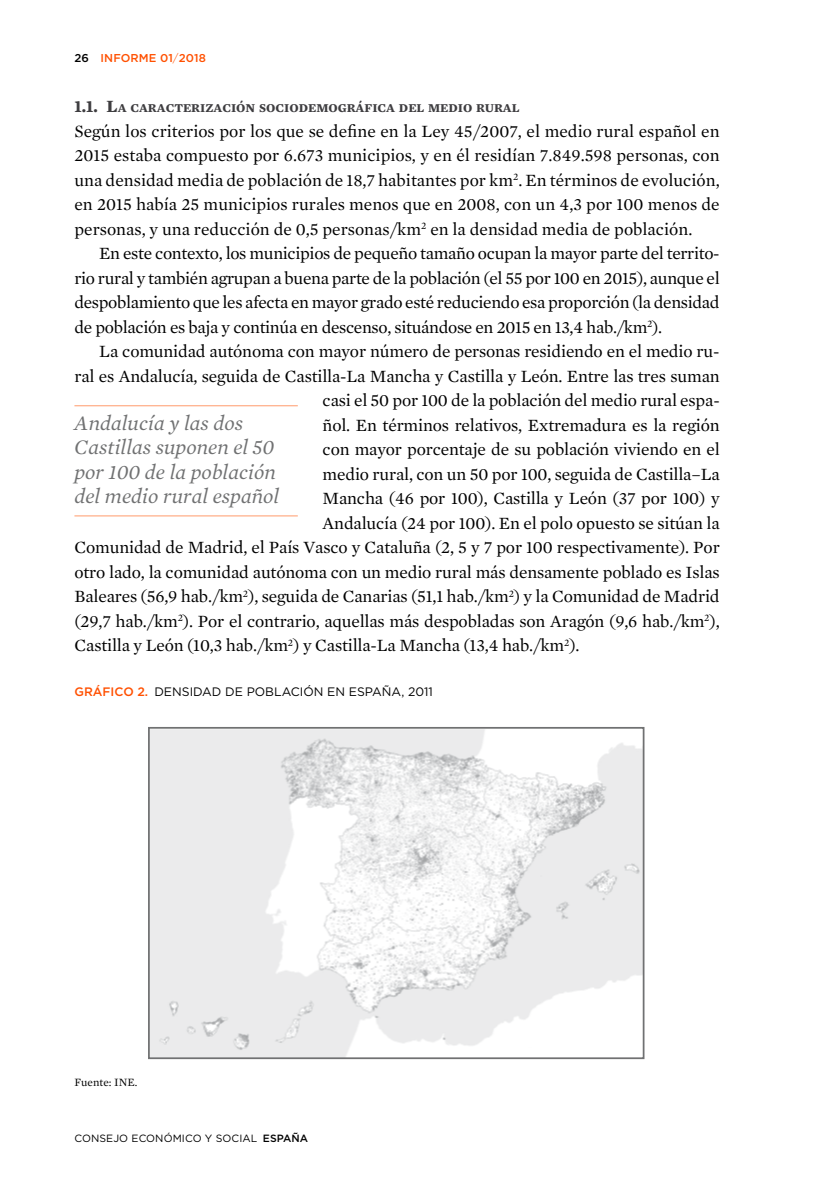
<style>
.page{position:relative;width:819px;height:1191px;background:#fff}
.page>*{position:absolute;margin:0;border:0;box-sizing:border-box;transform-origin:0 0}
.t1{font:italic 21px/24.5px "Mercury Text G1";color:#707172}
.t2{font:17.5px/24.5px "Mercury Text G1";letter-spacing:-.01em;color:#000;text-align:justify}
.t3{font:700 12.25px "Mercury Text G1";color:#3e3d40}
.t4{font:12.25px "Gotham";color:#000}
.t5{font:500 12.25px "Gotham";color:#ff5000}
.t6{font:500 11.38px "Gotham";letter-spacing:.01em;color:#ff5000}
.t7{font:11.38px "Mercury Text G1";color:#000}
.t8{font:10.5px "Gotham";letter-spacing:.01em;color:#000}
.s1{color:#000}
.s2{font-weight:300}
.s3{font-size:17.5px}
.s4{font-weight:500;color:#ff5000}
.s5{font-weight:500}
</style>
<div class="page">
<img style="left:151px;top:730px;width:490px;height:326px">
<div style="left:148px;top:727px;width:496px;height:332px;border:2px solid #707172"></div>
<hr style="left:74px;top:405px;width:224px;height:1px;background:#ff9a6b">
<hr style="left:74px;top:515px;width:224px;height:1px;background:#ff9a6b">
<p class="t6" style="left:74px;top:50px;width:133px"><span class="s1">26</span> INFORME 01<span class="s2">/</span>2018</p>
<p class="t3" style="left:74px;top:101px;width:446px"><span class="s3">1.1. L</span>A CARACTERIZACIÓN SOCIODEMOGRÁFICA DEL MEDIO RURAL</p>
<p class="t2" style="left:74px;top:119px;width:646px">Según los criterios por los que se define en la Ley 45/2007, el medio rural español en 2015 estaba compuesto por 6.673 municipios, y en él residían 7.849.598 personas, con una densidad media de población de 18,7 habitantes por km<sup>2</sup>. En términos de evolución, en 2015 había 25 municipios rurales menos que en 2008, con un 4,3 por 100 menos de personas, y una reducción de 0,5 personas/km<sup>2</sup> en la densidad media de población.</p>
<p class="t2" style="left:74px;top:241px;width:646px;text-indent:25px">En este contexto, los municipios de pequeño tamaño ocupan la mayor parte del territo&shy;rio rural y también agrupan a buena parte de la población (el 55 por 100 en 2015), aunque el despoblamiento que les afecta en mayor grado esté reduciendo esa proporción (la densidad de población es baja y continúa en descenso, situándose en 2015 en 13,4 hab./km<sup>2</sup>).</p>
<p class="t2" style="left:99px;top:339px;width:622px">La comunidad autónoma con mayor número de personas residiendo en el medio ru-</p>
<p class="t2" style="left:74px;top:364px;width:646px">ral es Andalucía, seguida de Castilla-La Mancha y Castilla y León. Entre las tres suman</p>
<p class="t2" style="left:322px;top:388px;width:398px">casi el 50 por 100 de la población del medio rural espa-</p>
<p class="t2" style="left:322px;top:413px;width:398px">ñol. En términos relativos, Extremadura es la región</p>
<p class="t2" style="left:322px;top:437px;width:398px">con mayor porcentaje de su población viviendo en el</p>
<p class="t2" style="left:322px;top:462px;width:398px">medio rural, con un 50 por 100, seguida de Castilla–La</p>
<p class="t2" style="left:322px;top:486px;width:398px">Mancha (46 por 100), Castilla y León (37 por 100) y</p>
<p class="t2" style="left:322px;top:511px;width:398px">Andalucía (24 por 100). En el polo opuesto se sitúan la</p>
<p class="t2" style="left:74px;top:535px;width:646px">Comunidad de Madrid, el País Vasco y Cataluña (2, 5 y 7 por 100 respectivamente). Por</p>
<p class="t2" style="left:74px;top:560px;width:646px">otro lado, la comunidad autónoma con un medio rural más densamente poblado es Islas</p>
<p class="t2" style="left:74px;top:584px;width:646px">Baleares (56,9 hab./km<sup>2</sup>), seguida de Canarias (51,1 hab./km<sup>2</sup>) y la Comunidad de Madrid</p>
<p class="t2" style="left:74px;top:609px;width:646px">(29,7 hab./km<sup>2</sup>). Por el contrario, aquellas más despobladas son Aragón (9,6 hab./km<sup>2</sup>),</p>
<p class="t2" style="left:74px;top:633px;width:506px">Castilla y León (10,3 hab./km<sup>2</sup>) y Castilla-La Mancha (13,4 hab./km<sup>2</sup>).</p>
<p class="t5" style="left:74px;top:683px;width:37px">GRÁFICO</p>
<p class="t4" style="left:137px;top:683px;width:27px"><span class="s4">2.</span> DENSIDAD</p>
<p class="t4" style="left:225px;top:683px;width:31px">DE POBLACIÓN</p>
<p class="t4" style="left:327px;top:683px;width:31px">EN ESPA</p>
<p class="t4" style="left:382px;top:683px;width:52px">ÑA, 2011</p>
<p class="t1" style="left:74px;top:410px;width:206px">Andalucía y las dos<br>Castillas suponen el 50 por 100 de la población del medio rural español</p>
<p class="t7" style="left:74px;top:1075px;width:64px">Fuente: INE.</p>
<p class="t8" style="left:74px;top:1131px;width:235px">CONSEJO ECONÓMICO Y SOCIAL <span class="s5">ESPAÑA</span></p>
</div>
